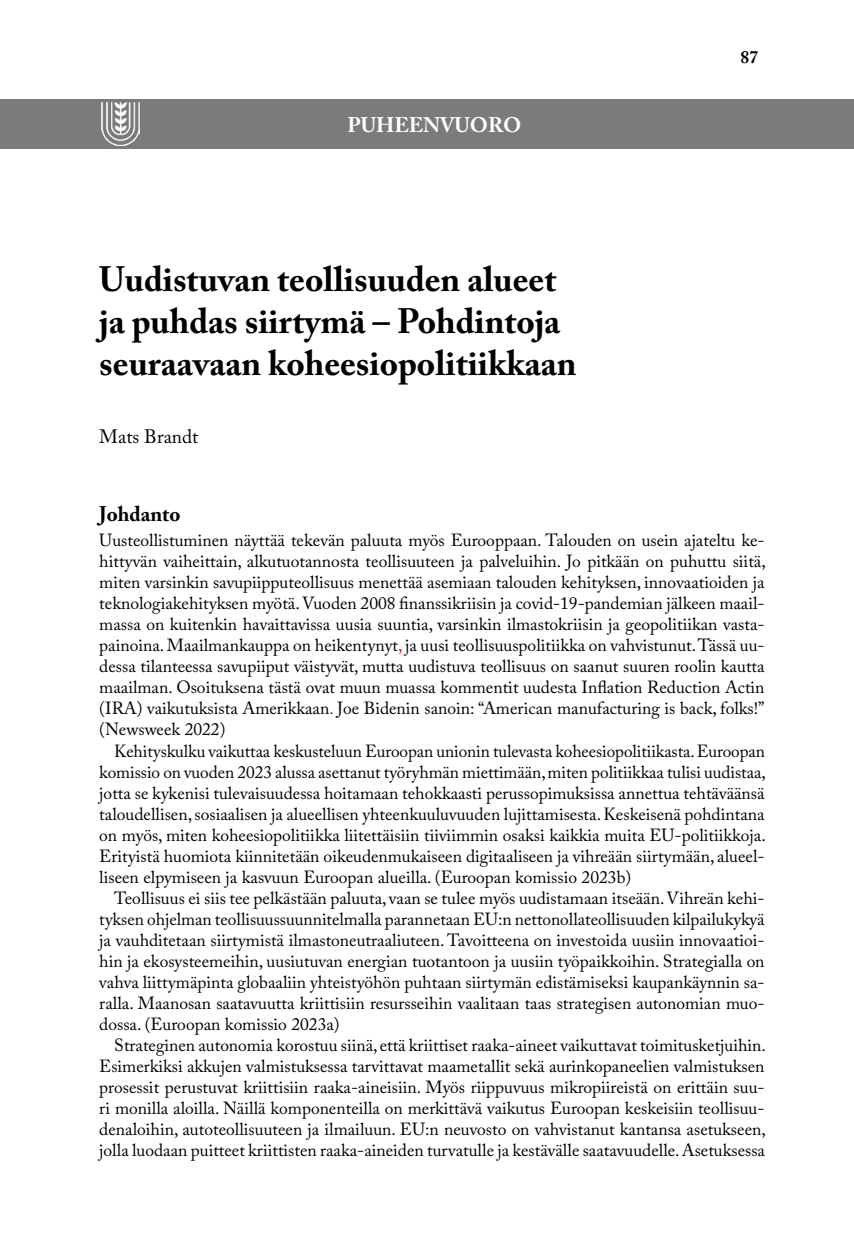
<style>
.page{position:relative;width:854px;height:1241px;background:#fff}
.page>*{position:absolute;margin:0;border:0;box-sizing:border-box;transform-origin:0 0}
.t1{font:700 35px/42px "Adobe Caslon Pro";color:#000}
.t2{font:700 21px "Adobe Caslon Pro";color:#fff}
.t3{font:700 21px "Adobe Caslon Pro";color:#000}
.t4{font:19.25px "Adobe Caslon Pro";color:#000}
.t5{font:17.5px/21px "Adobe Caslon Pro";color:#000;text-align:justify}
.t6{font:700 17.5px "Adobe Caslon Pro";color:#000}
.s1{color:#f00}
</style>
<div class="page">
<div style="left:0;top:99px;width:853px;height:50px;background:#7b7b7a"></div>
<img style="left:101px;top:103px;width:38px;height:42px">
<p class="t2" style="left:347px;top:112px;width:175px">PUHEENVUORO</p>
<h1 class="t1" style="left:99px;top:258px;width:478px">Uudistuvan teollisuuden alueet ja puhdas siirtymä – Pohdintoja seuraavaan koheesiopolitiikkaan</h1>
<p class="t4" style="left:99px;top:425px;width:100px">Mats Brandt</p>
<p class="t6" style="left:740px;top:47px;width:19px">87</p>
<p class="t3" style="left:99px;top:501px;width:83px">Johdanto</p>
<p class="t5" style="left:99px;top:529px;width:667px">Uusteollistuminen näyttää tekevän paluuta myös Eurooppaan. Talouden on usein ajateltu ke&shy;hittyvän vaiheittain, alkutuotannosta teollisuuteen ja palveluihin. Jo pitkään on puhuttu siitä, miten varsinkin savupiipputeollisuus menettää asemiaan talouden kehityksen, innovaatioiden ja teknologiakehityksen myötä. Vuoden 2008 finanssikriisin ja covid-19-pandemian jälkeen maail&shy;massa on kuitenkin havaittavissa uusia suuntia, varsinkin ilmastokriisin ja geopolitiikan vasta&shy;painoina. Maailmankauppa on heikentynyt<span class="s1">,</span> ja uusi teollisuuspolitiikka on vahvistunut. Tässä uu&shy;dessa tilanteessa savupiiput väistyvät, mutta uudistuva teollisuus on saanut suuren roolin kautta maailman. Osoituksena tästä ovat muun muassa kommentit uudesta Inflation Reduction Actin (IRA) vaikutuksista Amerikkaan<span class="s1">.</span> Joe Bidenin sanoin: “American manufacturing is back, folks!” (Newsweek 2022)</p>
<p class="t5" style="left:99px;top:739px;width:667px;text-indent:15px">Kehityskulku vaikuttaa keskusteluun Euroopan unionin tulevasta koheesiopolitiikasta. Euroopan komissio on vuoden 2023 alussa asettanut työryhmän miettimään, miten politiikkaa tulisi uudistaa, jotta se kykenisi tulevaisuudessa hoitamaan tehokkaasti perussopimuksissa annettua tehtäväänsä taloudellisen, sosiaalisen ja alueellisen yhteenkuuluvuuden lujittamisesta. Keskeisenä pohdintana on myös, miten koheesiopolitiikka liitettäisiin tiiviimmin osaksi kaikkia muita EU-politiikkoja.<br>Erityistä huomiota kiinnitetään oikeudenmukaiseen digitaaliseen ja vihreään siirtymään, alueel&shy;liseen elpymiseen ja kasvuun Euroopan alueilla. (Euroopan komissio 2023b)</p>
<p class="t5" style="left:99px;top:886px;width:666px;text-indent:15px">Teollisuus ei siis tee pelkästään paluuta, vaan se tulee myös uudistamaan itseään. Vihreän kehi&shy;tyksen ohjelman teollisuussuunnitelmalla parannetaan EU:n nettonollateollisuuden kilpailukykyä ja vauhditetaan siirtymistä ilmastoneutraaliuteen. Tavoitteena on investoida uusiin innovaatioi&shy;hin ja ekosysteemeihin, uusiutuvan energian tuotantoon ja uusiin työpaikkoihin. Strategialla on vahva liittymäpinta globaaliin yhteistyöhön puhtaan siirtymän edistämiseksi kaupankäynnin sa&shy;ralla. Maanosan saatavuutta kriittisiin resursseihin vaalitaan taas strategisen autonomian muo&shy;dossa. (Euroopan komissio 2023a)</p>
<p class="t5" style="left:99px;top:1033px;width:667px;text-indent:15px">Strateginen autonomia korostuu siinä, että kriittiset raaka-aineet vaikuttavat toimitusketjuihin.<br>Esimerkiksi akkujen valmistuksessa tarvittavat maametallit sekä aurinkopaneelien valmistuksen prosessit perustuvat kriittisiin raaka-aineisiin. Myös riippuvuus mikropiireistä on erittäin suu&shy;ri monilla aloilla. Näillä komponenteilla on merkittävä vaikutus Euroopan keskeisiin teollisuu&shy;denaloihin, autoteollisuuteen ja ilmailuun. EU:n neuvosto on vahvistanut kantansa asetukseen, jolla luodaan puitteet kriittisten raaka-aineiden turvatulle ja kestävälle saatavuudelle. Asetuksessa</p>
</div>
